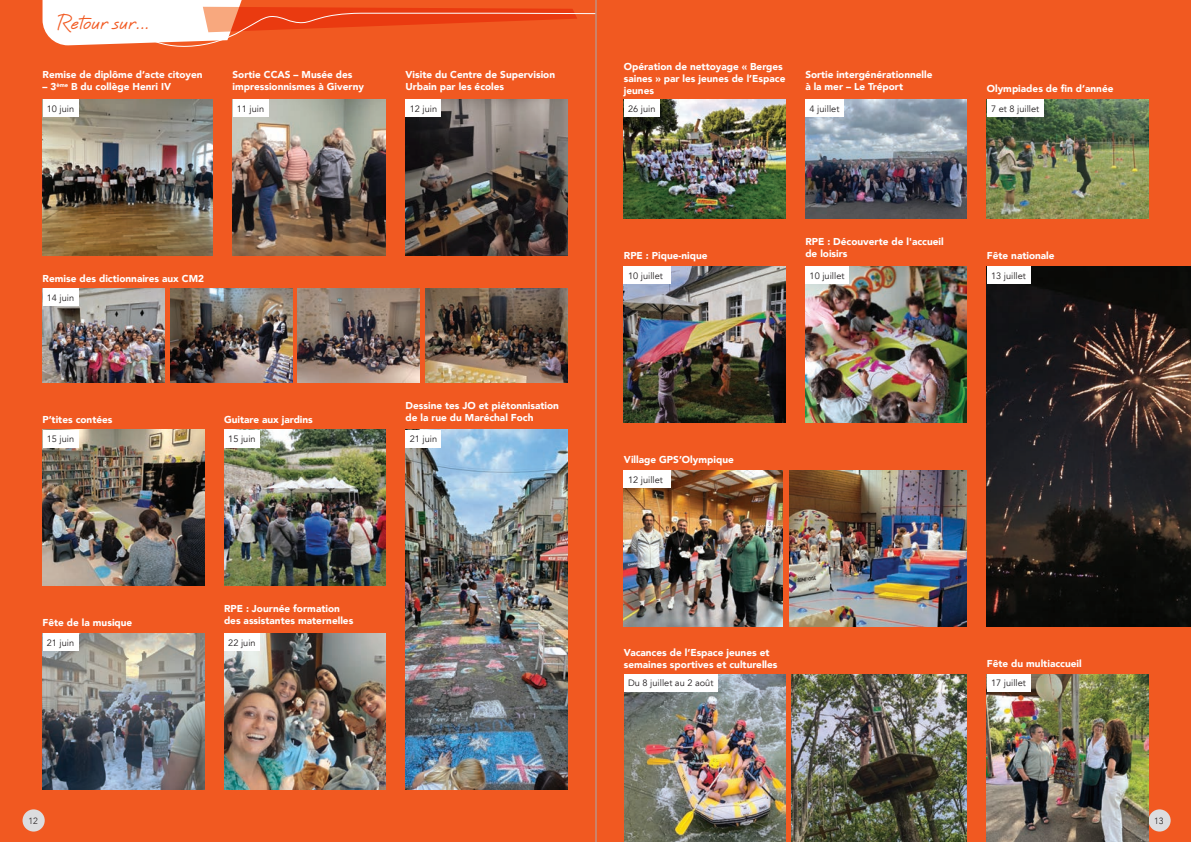
<style>
.page{position:relative;width:1191px;height:842px;background:#f15921}
.page>*{position:absolute;margin:0;border:0;box-sizing:border-box;transform-origin:0 0}
.t1{font:700 20px "Quinzey";letter-spacing:.02em;color:#f15921}
.t2{font:900 10px/12px "Avenir";color:#fff}
.t3{font:9.2px "Avenir";color:#231f20}
.t4{font:300 9px "Avenir";color:#231f20}
</style>
<div class="page">
<div style="left:23px;top:809px;width:22px;height:22px;background:#dcdddf;border-radius:50%"></div>
<div style="left:1148px;top:809px;width:22px;height:22px;background:#dcdddf;border-radius:50%"></div>
<img style="left:986px;top:266px;width:205px;height:360px">
<svg style="left:43px;top:0;width:552px;height:47px"></svg>
<img style="left:43px;top:99px;width:170px;height:156px">
<div style="left:43px;top:99px;width:35px;height:18px;background:#fff"></div>
<img style="left:232px;top:99px;width:154px;height:156px">
<div style="left:232px;top:99px;width:36px;height:18px;background:#fff"></div>
<img style="left:405px;top:99px;width:162px;height:156px">
<div style="left:405px;top:99px;width:36px;height:18px;background:#fff"></div>
<img style="left:43px;top:633px;width:161px;height:156px">
<div style="left:43px;top:633px;width:35px;height:18px;background:#fff"></div>
<img style="left:224px;top:633px;width:162px;height:156px">
<div style="left:224px;top:633px;width:36px;height:18px;background:#fff"></div>
<img style="left:624px;top:99px;width:161px;height:119px">
<div style="left:624px;top:99px;width:36px;height:18px;background:#fff"></div>
<img style="left:805px;top:99px;width:162px;height:119px">
<div style="left:805px;top:99px;width:38px;height:18px;background:#fff"></div>
<img style="left:986px;top:99px;width:162px;height:119px">
<div style="left:986px;top:99px;width:57px;height:18px;background:#fff"></div>
<img style="left:624px;top:266px;width:161px;height:156px">
<div style="left:624px;top:266px;width:47px;height:18px;background:#fff"></div>
<img style="left:805px;top:266px;width:162px;height:156px">
<div style="left:805px;top:266px;width:43px;height:18px;background:#fff"></div>
<div style="left:986px;top:266px;width:44px;height:18px;background:#fff"></div>
<img style="left:624px;top:470px;width:158px;height:156px">
<div style="left:624px;top:470px;width:47px;height:18px;background:#fff"></div>
<img style="left:789px;top:470px;width:178px;height:156px">
<img style="left:986px;top:674px;width:162px;height:168px">
<div style="left:986px;top:674px;width:44px;height:18px;background:#fff"></div>
<img style="left:43px;top:289px;width:121px;height:93px">
<div style="left:43px;top:289px;width:35px;height:17px;background:#fff"></div>
<img style="left:170px;top:289px;width:122px;height:93px">
<img style="left:298px;top:289px;width:122px;height:93px">
<img style="left:425px;top:289px;width:142px;height:93px">
<img style="left:43px;top:430px;width:161px;height:156px">
<div style="left:43px;top:430px;width:35px;height:18px;background:#fff"></div>
<img style="left:224px;top:430px;width:162px;height:156px">
<div style="left:224px;top:430px;width:36px;height:18px;background:#fff"></div>
<img style="left:405px;top:430px;width:162px;height:359px">
<div style="left:405px;top:430px;width:36px;height:18px;background:#fff"></div>
<img style="left:624px;top:674px;width:161px;height:168px">
<div style="left:624px;top:674px;width:93px;height:18px;background:#fff"></div>
<img style="left:791px;top:674px;width:176px;height:168px">
<hr style="left:595px;top:0;width:1px;height:842px;background:#a8a9ad">
<h1 class="t1" style="left:57px;top:10px;width:94px">Retour sur...</h1>
<p class="t2" style="left:43px;top:68px;width:161px">Remise de diplôme d’acte citoyen</p>
<p class="t2" style="left:43px;top:80px;width:130px">– 3<sup>ème</sup> B du collège Henri IV</p>
<p class="t3" style="left:47px;top:103px;width:29px">10 juin</p>
<p class="t2" style="left:232px;top:68px;width:133px">Sortie CCAS – Musée des impressionnismes à Giverny</p>
<p class="t3" style="left:237px;top:103px;width:29px">11 juin</p>
<p class="t2" style="left:405px;top:68px;width:151px">Visite du Centre de Supervision<br>Urbain par les écoles</p>
<p class="t3" style="left:410px;top:103px;width:29px">12 juin</p>
<p class="t2" style="left:43px;top:272px;width:163px">Remise des dictionnaires aux CM2</p>
<p class="t3" style="left:47px;top:292px;width:29px">14 juin</p>
<p class="t2" style="left:43px;top:413px;width:71px">P’tites contées</p>
<p class="t3" style="left:47px;top:434px;width:29px">15 juin</p>
<p class="t2" style="left:224px;top:413px;width:90px">Guitare aux jardins</p>
<p class="t3" style="left:228px;top:434px;width:29px">15 juin</p>
<p class="t2" style="left:405px;top:399px;width:155px">Dessine tes JO et piétonnisation de la rue du Maréchal Foch</p>
<p class="t3" style="left:410px;top:434px;width:29px">21 juin</p>
<p class="t2" style="left:43px;top:617px;width:91px">Fête de la musique</p>
<p class="t3" style="left:47px;top:637px;width:29px">21 juin</p>
<p class="t2" style="left:224px;top:602px;width:131px">RPE : Journée formation des assistantes maternelles</p>
<p class="t3" style="left:228px;top:637px;width:29px">22 juin</p>
<p class="t2" style="left:624px;top:60px;width:163px">Opération de nettoyage « Berges saines » par les jeunes de l’Espace jeunes</p>
<p class="t3" style="left:628px;top:103px;width:29px">26 juin</p>
<p class="t2" style="left:805px;top:68px;width:129px">Sortie intergénérationnelle à la mer – Le Tréport</p>
<p class="t3" style="left:809px;top:103px;width:31px">4 juillet</p>
<p class="t2" style="left:986px;top:82px;width:128px">Olympiades de fin d’année</p>
<p class="t3" style="left:991px;top:103px;width:50px">7 et 8 juillet</p>
<p class="t2" style="left:624px;top:250px;width:85px">RPE : Pique-nique</p>
<p class="t3" style="left:628px;top:270px;width:36px">10 juillet</p>
<p class="t2" style="left:805px;top:236px;width:140px">RPE : Découverte de l'accueil de loisirs</p>
<p class="t3" style="left:809px;top:270px;width:36px">10 juillet</p>
<p class="t2" style="left:986px;top:250px;width:69px">Fête nationale</p>
<p class="t3" style="left:991px;top:270px;width:36px">13 juillet</p>
<p class="t2" style="left:624px;top:453px;width:111px">Village GPS’Olympique</p>
<p class="t3" style="left:628px;top:474px;width:36px">12 juillet</p>
<p class="t2" style="left:624px;top:646px;width:155px">Vacances de l’Espace jeunes et semaines sportives et culturelles</p>
<p class="t3" style="left:628px;top:678px;width:87px">Du 8 juillet au 2 août</p>
<p class="t2" style="left:986px;top:657px;width:96px">Fête du multiaccueil</p>
<p class="t3" style="left:991px;top:678px;width:36px">17 juillet</p>
<p class="t4" style="left:28px;top:816px;width:11px">12</p>
<p class="t4" style="left:1154px;top:816px;width:11px">13</p>
</div>
